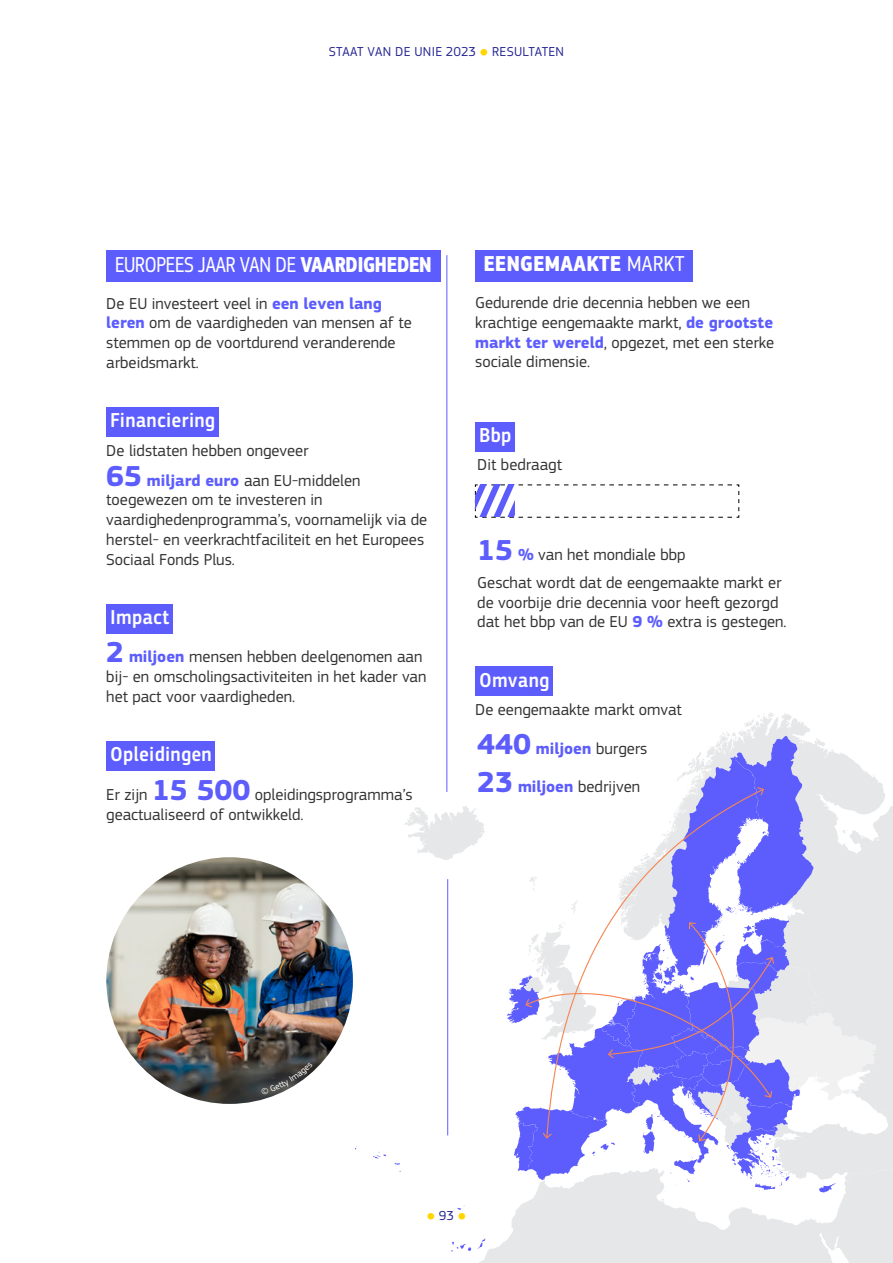
<style>
.page{position:relative;width:893px;height:1263px;background:#fff}
.page>*{position:absolute;margin:0;border:0;box-sizing:border-box;transform-origin:0 0}
.heading_Infographic__h4{font:22.5px "EC Square Sans Cond Pro";letter-spacing:-.01em;color:#fff;scale:.95 1}
.heading_Infographic__h4-2{font:700 22.5px "EC Square Sans Cond Pro";letter-spacing:.02em;color:#fff}
.Heading_Infographic_Economy__h5{font:500 21px "EC Square Sans Cond Pro";letter-spacing:.04em;color:#fff}
.Body_text{font:16.5px/19.8px "EC Square Sans Pro";color:#333}
.t1{font:700 16.5px "EC Square Sans Pro";color:#5d5dfd}
.t2{font:13.5px "EC Square Sans Pro";letter-spacing:.02em;color:#282896}
.t3{font:10.5px "EC Square Sans Pro";color:#ffd500}
.s1{font-size:10.5px;color:#ffd500}
.s2{font-weight:700}
.s3{font-weight:700;color:#5d5dfd}
.s4{font-weight:700;font-size:30px;color:#5d5dfd}
.s5{font-weight:400}
.s6{font-size:30px}
.s7{font-weight:400;color:#333}
.s8{font-size:13.5px;color:#282896}
</style>
<div class="page">
<div style="left:106px;top:251px;width:335px;height:31px;background:#5d5dfd"></div>
<div style="left:106px;top:407px;width:112px;height:30px;background:#5d5dfd"></div>
<div style="left:106px;top:604px;width:67px;height:29px;background:#5d5dfd"></div>
<div style="left:106px;top:741px;width:109px;height:30px;background:#5d5dfd"></div>
<img style="left:106px;top:857px;width:247px;height:247px;border-radius:123px">
<div style="left:475px;top:250px;width:218px;height:31px;background:#5d5dfd"></div>
<div style="left:475px;top:422px;width:40px;height:29px;background:#5d5dfd"></div>
<hr style="left:446px;top:255px;width:1px;height:537px;background:#5d5dfd">
<div style="left:475px;top:667px;width:78px;height:29px;background:#5d5dfd"></div>
<svg style="left:355px;top:712px;width:538px;height:551px"></svg>
<svg style="left:475px;top:484px;width:264px;height:34px"></svg>
<hr style="left:447px;top:879px;width:1px;height:256px;background:#5d5dfd">
<svg style="left:261px;top:1063px;width:52px;height:32px"></svg>
<p class="t2" style="left:329px;top:44px;width:179px">STAAT VAN DE UNIE 2023 <span class="s1">●</span> Resultaten</p>
<h4 class="heading_Infographic__h4" style="left:115px;top:252px;width:335px">EUROPEES JAAR VAN DE <span class="s2">VAARDIGHEDEN</span></h4>
<p class="Body_text" style="left:106px;top:293px;width:307px">De EU investeert veel in <span class="s3">een leven lang leren</span> om de vaardigheden van mensen af te stemmen op de voortdurend veranderende arbeidsmarkt.</p>
<h5 class="Heading_Infographic_Economy__h5" style="left:111px;top:408px;width:106px">Financiering</h5>
<p class="Body_text" style="left:106px;top:435px;width:256px;line-height:30px">De lidstaten hebben ongeveer<br><span class="s4">65</span> <span class="s3">miljard euro</span> aan EU-middelen</p>
<p class="Body_text" style="left:106px;top:490px;width:323px">toegewezen om te investeren in vaardighedenprogramma’s, voornamelijk via de herstel- en veerkrachtfaciliteit en het Europees Sociaal Fonds Plus.</p>
<h5 class="Heading_Infographic_Economy__h5" style="left:111px;top:605px;width:60px">Impact</h5>
<p class="Body_text" style="left:106px;top:647px;width:322px"><span class="s4">2</span> <span class="s3">miljoen</span> mensen hebben deelgenomen aan bij- en omscholingsactiviteiten in het kader van het pact voor vaardigheden.</p>
<h5 class="Heading_Infographic_Economy__h5" style="left:111px;top:742px;width:103px">Opleidingen</h5>
<p class="Body_text" style="left:106px;top:784px;width:308px">Er zijn <span class="s4">15 500</span> opleidingsprogramma’s geactualiseerd of ontwikkeld.</p>
<h4 class="heading_Infographic__h4-2" style="left:484px;top:250px;width:202px">EENGEMAAKTE <span class="s5">MARKT</span></h4>
<p class="Body_text" style="left:475px;top:293px;width:300px">Gedurende drie decennia hebben we een krachtige eengemaakte markt, <span class="s3">de grootste markt ter wereld</span>, opgezet, met een sterke sociale dimensie.</p>
<h5 class="Heading_Infographic_Economy__h5" style="left:479px;top:423px;width:33px">Bbp</h5>
<p class="Body_text" style="left:477px;top:455px;width:86px">Dit bedraagt</p>
<p class="Body_text" style="left:477px;top:544px;width:210px"><span class="s4">15</span> <span class="s3">%</span> van het mondiale bbp</p>
<p class="Body_text" style="left:477px;top:573px;width:311px">Geschat wordt dat de eengemaakte markt er de voorbije drie decennia voor heeft gezorgd dat het bbp van de EU <span class="s3">9 %</span> extra is gestegen.</p>
<h5 class="Heading_Infographic_Economy__h5" style="left:479px;top:667px;width:71px">Omvang</h5>
<p class="Body_text" style="left:475px;top:700px;width:208px">De eengemaakte markt omvat</p>
<p class="t1" style="left:477px;top:738px;width:172px"><span class="s6">440</span> miljoen <span class="s7">burgers</span></p>
<p class="Body_text" style="left:477px;top:777px;width:164px"><span class="s4">23</span> <span class="s3">miljoen</span> bedrijven</p>
<p class="t3" style="left:426px;top:1210px;width:42px">● <span class="s8">93</span> ●</p>
</div>
